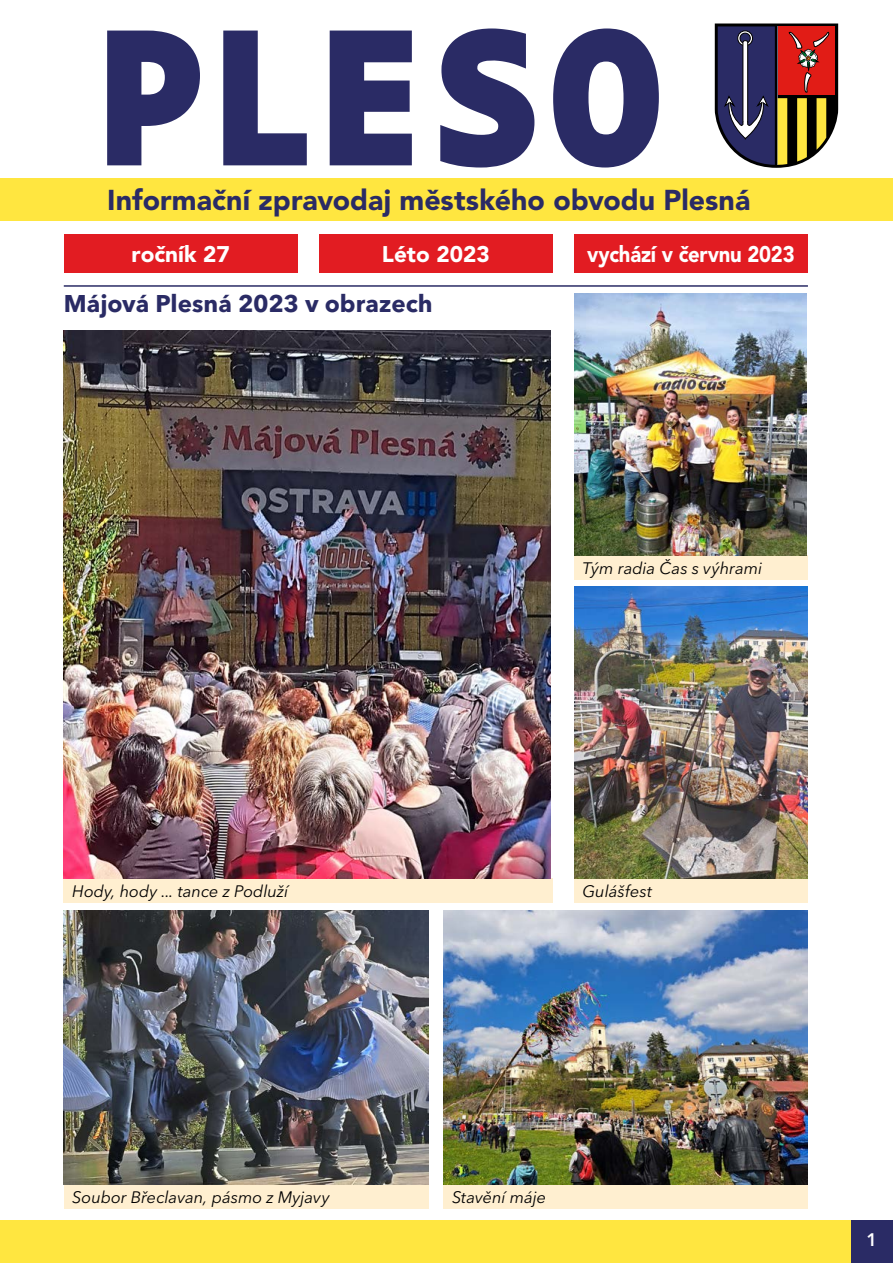
<style>
.page{position:relative;width:893px;height:1263px;background:#fff}
.page>*{position:absolute;margin:0;border:0;box-sizing:border-box;transform-origin:0 0}
.t1{font:900 28.5px "Avenir LT Std";color:#2a2b65}
.t2{font:700 24px "Avenir Next LT Pro";color:#2a2b65}
.t3{font:900 22.5px "Avenir LT Std";letter-spacing:-.01em;color:#fff;scale:.9 1}
.t4{font:900 22.5px "Avenir LT Std";letter-spacing:-.01em;color:#fff}
.t5{font:800 18px "Avenir LT Std";color:#fff}
.t6{font:italic 16.5px "Avenir Next LT Pro";color:#000}
</style>
<div class="page">
<div style="left:850px;top:1220px;width:43px;height:43px;background:#2a2b65"></div>
<div style="left:0;top:178px;width:893px;height:43px;background:#ffe640"></div>
<div style="left:0;top:1220px;width:850px;height:43px;background:#ffe640"></div>
<svg style="left:107px;top:31px;width:93px;height:134px"></svg>
<svg style="left:223px;top:31px;width:84px;height:134px"></svg>
<svg style="left:330px;top:31px;width:82px;height:134px"></svg>
<svg style="left:440px;top:28px;width:94px;height:140px"></svg>
<svg style="left:553px;top:28px;width:106px;height:140px"></svg>
<div style="left:319px;top:234px;width:234px;height:38px;background:#e21c22"></div>
<div style="left:574px;top:234px;width:234px;height:38px;background:#e21c22"></div>
<div style="left:64px;top:234px;width:234px;height:38px;background:#e21c22"></div>
<svg style="left:715px;top:24px;width:123px;height:144px;background:#754e51"></svg>
<hr style="left:64px;top:285px;width:744px;height:2px;background:#2a2b65">
<div style="left:64px;top:878px;width:489px;height:25px;background:#ffefd0"></div>
<div style="left:64px;top:1184px;width:364px;height:25px;background:#ffefd0"></div>
<div style="left:443px;top:1184px;width:365px;height:25px;background:#ffefd0"></div>
<div style="left:574px;top:555px;width:234px;height:25px;background:#ffefd0"></div>
<div style="left:574px;top:878px;width:234px;height:25px;background:#ffefd0"></div>
<img style="left:574px;top:587px;width:234px;height:291px">
<img style="left:64px;top:911px;width:364px;height:273px">
<img style="left:443px;top:911px;width:365px;height:273px">
<img style="left:574px;top:294px;width:233px;height:261px">
<img style="left:64px;top:331px;width:487px;height:547px">
<h1 class="t1" style="left:107px;top:182px;width:645px">Informační zpravodaj městského obvodu Plesná</h1>
<h3 class="t4" style="left:132px;top:239px;width:100px">ročník 27</h3>
<h3 class="t4" style="left:382px;top:239px;width:109px">Léto 2023</h3>
<h3 class="t3" style="left:587px;top:239px;width:232px">vychází v červnu 2023</h3>
<h2 class="t2" style="left:64px;top:288px;width:370px">Májová Plesná 2023 v obrazech</h2>
<p class="t6" style="left:583px;top:558px;width:181px">Tým radia Čas s výhrami</p>
<p class="t6" style="left:72px;top:881px;width:218px">Hody, hody ... tance z Podluží</p>
<p class="t6" style="left:583px;top:881px;width:71px">Gulášfest</p>
<p class="t6" style="left:72px;top:1187px;width:259px">Soubor Břeclavan, pásmo z Myjavy</p>
<p class="t6" style="left:452px;top:1187px;width:96px">Stavění máje</p>
<p class="t5" style="left:866px;top:1229px;width:12px">1</p>
</div>
